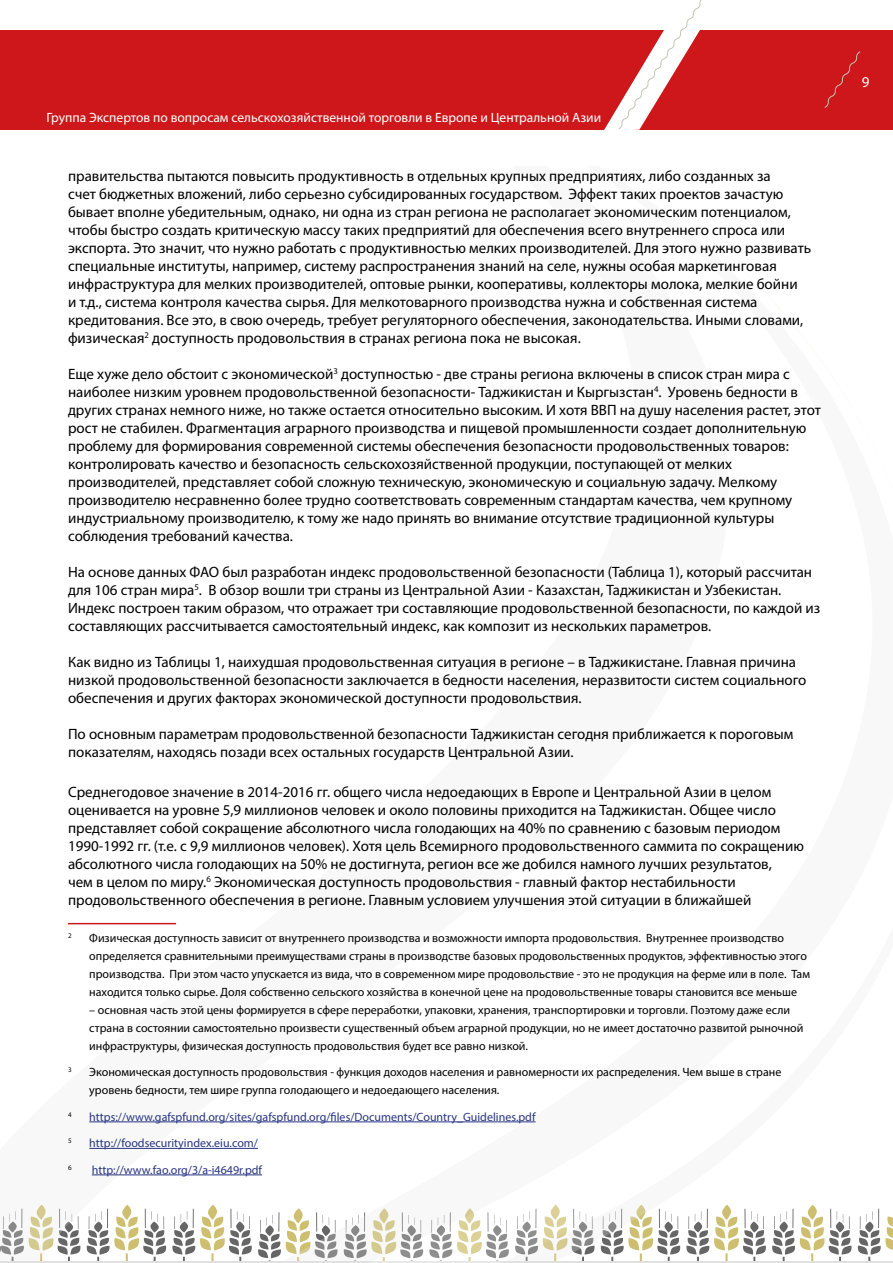
<style>
.page{position:relative;width:893px;height:1263px;background:#fff}
.page>*{position:absolute;margin:0;border:0;box-sizing:border-box;transform-origin:0 0}
.t1{font:15px/18px "Myriad Pro";color:#000}
.t2{font:15px "Myriad Pro";color:#fff}
.t3{font:13.5px "Myriad Pro";color:#fff}
.t4{font:12px/18px "Myriad Pro";color:#000}
.t5{font:12px "Myriad Pro";color:#283583}
.t6{font:7.05px "Myriad Pro";color:#000}
</style>
<div class="page">
<div style="left:0;top:30px;width:893px;height:100px;background:#cd171a"></div>
<svg style="left:604px;top:0;width:98px;height:130px"></svg>
<svg style="left:824px;top:51px;width:37px;height:57px"></svg>
<svg style="left:729px;top:1204px;width:164px;height:59px"></svg>
<svg style="left:0;top:922px;width:729px;height:341px"></svg>
<hr style="left:68px;top:923px;width:108px;height:1px;background:#cd171a">
<hr style="left:89px;top:1121px;width:447px;height:1px;background:#283583">
<hr style="left:89px;top:1148px;width:169px;height:1px;background:#283583">
<hr style="left:92px;top:1174px;width:170px;height:1px;background:#283583">
<p class="t3" style="left:46px;top:109px;width:556px">Группa Экспертов по вопросам сельскохозяйственной торговли в Европе и Центральной Азии</p>
<p class="t1" style="left:68px;top:167px;width:745px">правительства пытаются повысить продуктивность в отдельных крупных предприятиях, либо созданных за<br>счет бюджетных вложений, либо серьезно субсидированных государством. Эффект таких проектов зачастую бывает вполне убедительным, однако, ни одна из стран региона не располагает экономическим потенциалом, чтобы быстро создать критическую массу таких предприятий для обеспечения всего внутреннего спроса или экспорта. Это значит, что нужно работать с продуктивностью мелких производителей. Для этого нужно развивать специальные институты, например, систему распространения знаний на селе, нужны особая маркетинговая инфраструктура для мелких производителей, оптовые рынки, кооперативы, коллекторы молока, мелкие бойни<br>и т.д., система контроля качества сырья. Для мелкотоварного производства нужна и собственная система кредитования. Все это, в свою очередь, требует регуляторного обеспечения, законодательства. Иными словами, физическая<sup>2</sup> доступность продовольствия в странах региона пока не высокая.</p>
<p class="t1" style="left:68px;top:365px;width:754px">Еще хуже дело обстоит с экономической<sup>3</sup> доступностью - две страны региона включены в список стран мира с наиболее низким уровнем продовольственной безопасности- Таджикистан и Кыргызстан<sup>4</sup>. Уровень бедности в других странах немного ниже, но также остается относительно высоким. И хотя ВВП на душу населения растет, этот рост не стабилен. Фрагментация аграрного производства и пищевой промышленности создает дополнительную проблему для формирования современной системы обеспечения безопасности продовольственных товаров: контролировать качество и безопасность сельскохозяйственной продукции, поступающей от мелких производителей, представляет собой сложную техническую, экономическую и социальную задачу. Мелкому производителю несравненно более трудно соответствовать современным стандартам качества, чем крупному индустриальному производителю, к тому же надо принять во внимание отсутствие традиционной культуры соблюдения требований качества.</p>
<p class="t1" style="left:68px;top:563px;width:754px">На основе данных ФАО был разработан индекс продовольственной безопасности (Таблица 1), который рассчитан для 106 стран мира<sup>5</sup>. В обзор вошли три страны из Центральной Азии - Казахстан, Таджикистан и Узбекистан.<br>Индекс построен таким образом, что отражает три составляющие продовольственной безопасности, по каждой из составляющих рассчитывается самостоятельный индекс, как композит из нескольких параметров.</p>
<p class="t1" style="left:68px;top:653px;width:740px">Как видно из Таблицы 1, наихудшая продовольственная ситуация в регионе – в Таджикистане. Главная причина низкой продовольственной безопасности заключается в бедности населения, неразвитости систем социального обеспечения и других факторах экономической доступности продовольствия.</p>
<p class="t1" style="left:68px;top:725px;width:727px">По основным параметрам продовольственной безопасности Таджикистан сегодня приближается к пороговым показателям, находясь позади всех остальных государств Центральной Азии.</p>
<p class="t1" style="left:68px;top:783px;width:737px">Среднегодовое значение в 2014-2016 гг. общего числа недоедающих в Европе и Центральной Азии в целом оценивается на уровне 5,9 миллионов человек и около половины приходится на Таджикистан. Общее число представляет собой сокращение абсолютного числа голодающих на 40% по сравнению с базовым периодом 1990-1992 гг. (т.е. с 9,9 миллионов человек). Хотя цель Всемирного продовольственного саммита по сокращению абсолютного числа голодающих на 50% не достигнута, регион все же добился намного лучших результатов,<br>чем в целом по миру.<sup>6</sup> Экономическая доступность продовольствия - главный фактор нестабильности продовольственного обеспечения в регионе. Главным условием улучшения этой ситуации в ближайшей</p>
<p class="t6" style="left:68px;top:931px;width:5px">2</p>
<p class="t4" style="left:89px;top:928px;width:722px">Физическая доступность зависит от внутреннего производства и возможности импорта продовольствия. Внутреннее производство определяется сравнительными преимуществами страны в производстве базовых продовольственных продуктов, эффективностью этого производства. При этом часто упускается из вида, что в современном мире продовольствие - это не продукция на ферме или в поле. Там находится только сырье. Доля собственно сельского хозяйства в конечной цене на продовольственные товары становится все меньше</p>
<p class="t4" style="left:89px;top:1000px;width:716px">– основная часть этой цены формируется в сфере переработки, упаковки, хранения, транспортировки и торговли. Поэтому даже если страна в состоянии самостоятельно произвести существенный объем аграрной продукции, но не имеет достаточно развитой рыночной инфраструктуры, физическая доступность продовольствия будет все равно низкой.</p>
<p class="t6" style="left:68px;top:1065px;width:5px">3</p>
<p class="t4" style="left:89px;top:1063px;width:694px">Экономическая доступность продовольствия - функция доходов населения и равномерности их распределения. Чем выше в стране уровень бедности, тем шире группа голодающего и недоедающего населения.</p>
<p class="t6" style="left:68px;top:1110px;width:5px">4</p>
<p class="t5" style="left:89px;top:1109px;width:448px">https://www.gafspfund.org/sites/gafspfund.org/files/Documents/Country_Guidelines.pdf</p>
<p class="t6" style="left:68px;top:1136px;width:5px">5</p>
<p class="t5" style="left:89px;top:1136px;width:170px">http://foodsecurityindex.eiu.com/</p>
<p class="t6" style="left:68px;top:1163px;width:5px">6</p>
<p class="t5" style="left:92px;top:1162px;width:172px">http://www.fao.org/3/a-i4649r.pdf</p>
<p class="t2" style="left:862px;top:72px;width:9px">9</p>
</div>
